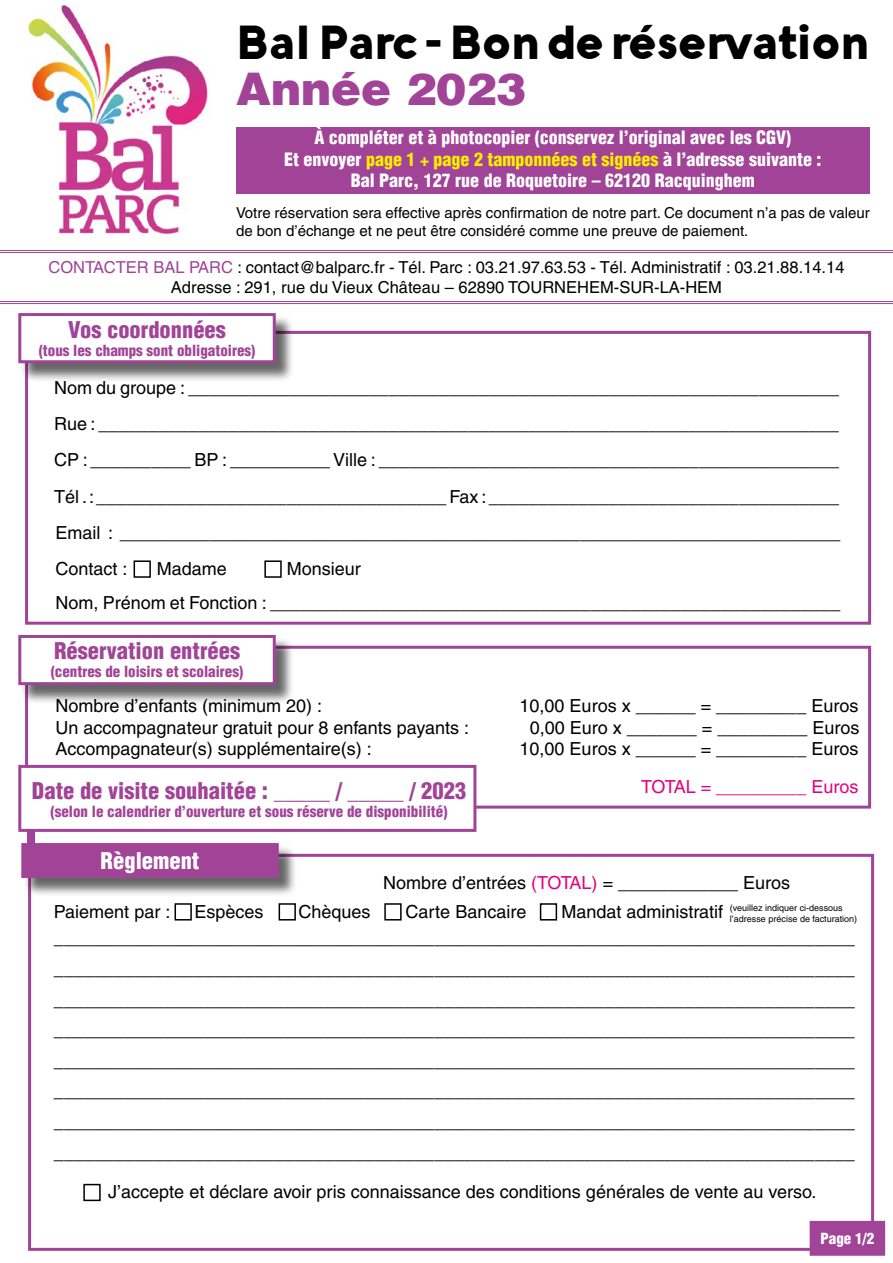
<style>
.page{position:relative;width:893px;height:1263px;background:#fff}
.page>*{position:absolute;margin:0;border:0;box-sizing:border-box;transform-origin:0 0}
.t1{font:900 46.5px "Aquawax";color:#000}
.t2{font:900 45px "Helvetica LT";color:#a14498}
.t3{font:900 condensed 22.5px "Helvetica LT";color:#a14498}
.t4{font:900 condensed 22.5px "Helvetica LT";color:#fff}
.t5{font:18px/30.6px "Helvetica";color:#000}
.t6{font:900 condensed 18px/21.6px "Helvetica LT";color:#fff;text-align:center}
.t7{font:18px "Helvetica";letter-spacing:-.02em;color:#000}
.t8{font:18px "Helvetica";color:#e5007d}
.t9{font:16.5px/19.8px "Helvetica";color:#000;text-align:center}
.t10{font:15px/18px "Helvetica";color:#000}
.t11{font:900 condensed 15px "Helvetica LT";color:#a14498}
.t12{font:900 condensed 15px "Helvetica LT";color:#fff}
.t13{font:9px/10.8px "Helvetica";color:#000}
.s1{color:#ffed00}
.s2{color:#a14498}
.s3{color:#e5007d}
</style>
<div class="page">
<img style="left:21px;top:4px;width:187px;height:234px">
<div style="left:236px;top:126px;width:634px;height:67px;background:#a14498"></div>
<hr style="left:0;top:250px;width:893px;height:1px;background:#a14498">
<hr style="left:0;top:252px;width:893px;height:1px;background:#a14498">
<hr style="left:0;top:301px;width:893px;height:1px;background:#a14498">
<hr style="left:0;top:303px;width:893px;height:1px;background:#a14498">
<div style="left:25px;top:331px;width:846px;height:294px;border:3px solid #a14498"></div>
<svg style="left:20px;top:318px;width:275px;height:64px"></svg>
<div style="left:20px;top:315px;width:254px;height:47px;background:#fff"></div>
<div style="left:18px;top:313px;width:258px;height:50px;border:3px solid #a14498"></div>
<div style="left:134px;top:560px;width:17px;height:18px;border:2px solid #000"></div>
<div style="left:264px;top:560px;width:18px;height:18px;border:2px solid #000"></div>
<div style="left:25px;top:646px;width:846px;height:162px;border:3px solid #a14498"></div>
<svg style="left:20px;top:640px;width:275px;height:64px"></svg>
<div style="left:20px;top:636px;width:254px;height:48px;background:#fff"></div>
<div style="left:18px;top:635px;width:258px;height:50px;border:3px solid #a14498"></div>
<div style="left:18px;top:765px;width:458px;height:67px;background:#fff;border:3px solid #a14498"></div>
<div style="left:28px;top:854px;width:846px;height:397px;border:3px solid #a14498"></div>
<svg style="left:25px;top:848px;width:273px;height:48px"></svg>
<div style="left:23px;top:844px;width:254px;height:32px;background:#a14498"></div>
<div style="left:21px;top:843px;width:258px;height:35px;border:3px solid #a14498"></div>
<div style="left:175px;top:903px;width:17px;height:17px;border:2px solid #000"></div>
<div style="left:279px;top:903px;width:17px;height:17px;border:2px solid #000"></div>
<div style="left:384px;top:903px;width:18px;height:17px;border:2px solid #000"></div>
<div style="left:540px;top:903px;width:17px;height:17px;border:2px solid #000"></div>
<div style="left:83px;top:1184px;width:18px;height:17px;border:2px solid #000"></div>
<div style="left:811px;top:1222px;width:73px;height:32px;background:#a14498"></div>
<div style="left:810px;top:1221px;width:75px;height:35px;border:3px solid #a14498"></div>
<div style="left:27px;top:830px;width:7px;height:14px;background:#a14498"></div>
<h1 class="t1" style="left:236px;top:10px;width:635px">BalParc - Bonderéservation</h1>
<h2 class="t2" style="left:236px;top:60px;width:292px">Année 2023</h2>
<p class="t6" style="left:284px;top:127px;width:539px">À compléter et à photocopier (conservez l’original avec les CGV)<br>Et envoyer <span class="s1">page 1 + page 2 tamponnées et signées</span> à l’adresse suivante :<br>Bal Parc, 127 rue de Roquetoire – 62120 Racquinghem</p>
<p class="t10" style="left:236px;top:204px;width:635px">Votre réservation sera effective après confirmation de notre part. Ce document n’a pas de valeur de bon d’échange et ne peut être considéré comme une preuve de paiement.</p>
<p class="t9" style="left:49px;top:257px;width:797px"><span class="s2">CONTACTER BAL PARC</span> : contact@balparc.fr - Tél. Parc : 03.21.97.63.53 - Tél. Administratif : 03.21.88.14.14<br>Adresse : 291, rue du Vieux Château – 62890 TOURNEHEM-SUR-LA-HEM</p>
<p class="t3" style="left:68px;top:315px;width:159px">Vos coordonnées</p>
<p class="t11" style="left:39px;top:341px;width:218px">(tous les champs sont obligatoires)</p>
<p class="t5" style="left:54px;top:369px;width:788px;line-height:36.3px;text-align:justify">Nom du groupe : _________________________________________________________________ Rue : __________________________________________________________________________ CP : __________ BP : __________ Ville : ______________________________________________ Tél .:___________________________________ Fax :___________________________________ Email : ________________________________________________________________________ Contact :</p>
<p class="t5" style="left:56px;top:552px;width:786px;line-height:34px;text-indent:231px">Monsieur<br>Nom, Prénom et Fonction : _________________________________________________________</p>
<p class="t3" style="left:54px;top:637px;width:187px">Réservation entrées</p>
<p class="t11" style="left:51px;top:662px;width:194px">(centres de loisirs et scolaires)</p>
<p class="t5" style="left:56px;top:690px;width:268px">Nombre d’enfants (minimum 20) :</p>
<p class="t5" style="left:520px;top:690px;width:340px">10,00 Euros x ______ = _________ Euros</p>
<p class="t5" style="left:157px;top:554px;width:72px">Madame</p>
<p class="t7" style="left:56px;top:717px;width:804px">Nombre d’accompagnateurs (Montant dans les attractions) : 10,00 Euros x ______ = _________ Euros</p>
<p class="t5" style="left:56px;top:716px;width:415px;line-height:21.6px">Un accompagnateur gratuit pour 8 enfant payants :<br>Accompagnateur(s) supplémentaire(s) :</p>
<p class="t5" style="left:520px;top:716px;width:340px;line-height:21.6px;text-indent:93px">x _<br>10,00 Euros x ______ = _________ Euros</p>
<p class="t3" style="left:32px;top:776px;width:436px">Date de visite souhaitée : _____ / _____ / 2023</p>
<p class="t8" style="left:641px;top:776px;width:219px">TOTAL = _________ Euros</p>
<p class="t11" style="left:51px;top:802px;width:398px">(selon le calendrier d’ouverture et sous réserve de disponibilité)</p>
<p class="t4" style="left:101px;top:846px;width:100px">Règlement</p>
<p class="t5" style="left:383px;top:867px;width:409px">Nombre d’entrées <span class="s3">(TOTAL)</span> = ____________ Euros</p>
<p class="t5" style="left:54px;top:897px;width:118px">Paiement par :</p>
<p class="t5" style="left:194px;top:897px;width:71px">Espèces</p>
<p class="t5" style="left:299px;top:897px;width:74px">Chèques</p>
<p class="t5" style="left:406px;top:897px;width:122px">Carte Bancaire</p>
<p class="t13" style="left:730px;top:902px;width:129px">(veuillez indiquer ci-dessous l’adresse précise de facturation)</p>
<p class="t5" style="left:54px;top:899px;width:802px;line-height:26.1px;text-indent:507px">Mandat administratif ________________________________________________________________________________</p>
<p class="t5" style="left:54px;top:953px;width:802px;text-align:justify">________________________________________________________________________________ ________________________________________________________________________________ ________________________________________________________________________________ ________________________________________________________________________________ ________________________________________________________________________________ ________________________________________________________________________________ ________________________________________________________________________________</p>
<p class="t5" style="left:108px;top:1176px;width:709px">J’accepte et déclare avoir pris connaissance des conditions générales de vente au verso.</p>
<p class="t12" style="left:820px;top:1229px;width:55px">Page 1/2</p>
</div>
